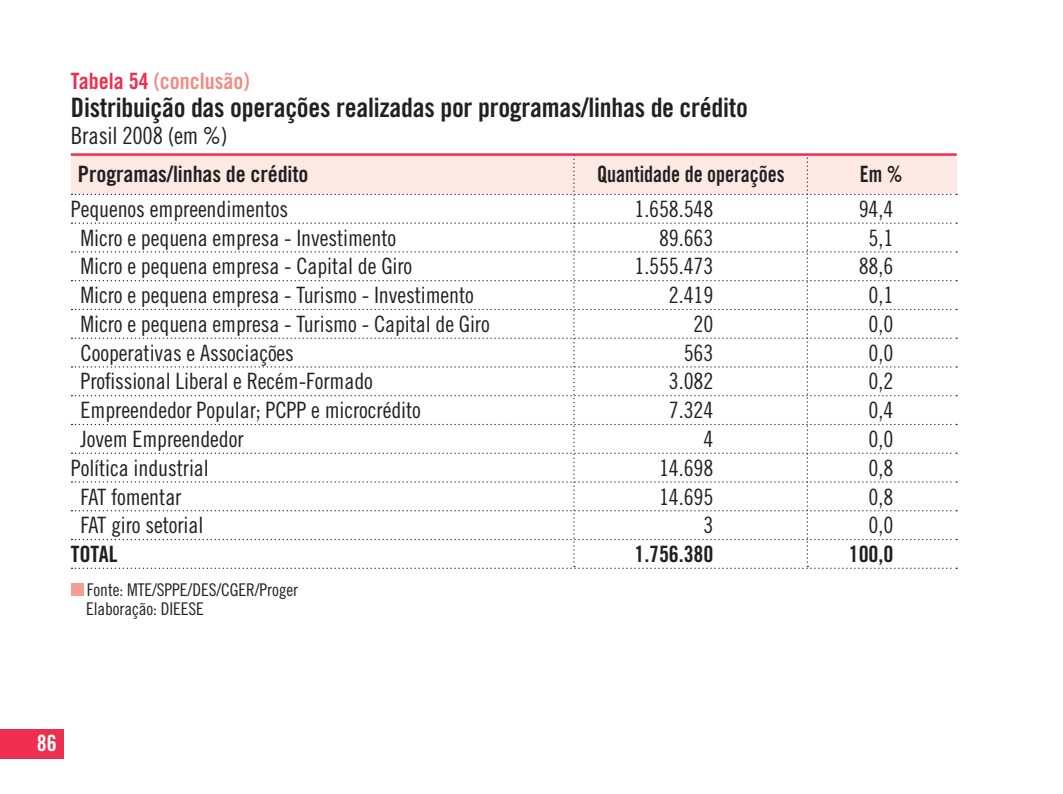
<style>
.page{position:relative;width:1063px;height:794px;background:#fff}
.page>*{position:absolute;margin:0;border:0;box-sizing:border-box;transform-origin:0 0}
.t1{font:26.75px "Trade Gothic Bold Cond Twenty";letter-spacing:-.01em;color:#231f20}
.t2{font:23.75px "Trade Gothic Cond Eighteen";letter-spacing:-.01em;color:#231f20}
.t3{font:22.5px "Trade Gothic Cond Eighteen";letter-spacing:-.005em;color:#231f20}
.t4{font:22.5px "Trade Gothic Bold Cond Twenty";letter-spacing:-.005em;color:#231f20}
.t5{font:22.5px "Trade Gothic Bold Cond Twenty";letter-spacing:-.005em;color:#231f20;scale:.9 1}
.t6{font:22.5px "Trade Gothic Bold Cond Twenty";color:#f48a84}
.t7{font:22.5px "Trade Gothic Bold Cond Twenty";color:#fff}
.t8{font:17.5px/18.8px "Trade Gothic Cond Eighteen";letter-spacing:-.005em;color:#231f20}
.s1{color:#ee2e4e}
</style>
<div class="page">
<div style="left:0;top:729px;width:64px;height:29px;background:#ee2e4e"></div>
<svg style="left:71px;top:156px;width:886px;height:413px"></svg>
<hr style="left:71px;top:153px;width:886px;height:3px;background:#ee2e4e">
<div style="left:71px;top:583px;width:12px;height:13px;background:#f69d94"></div>
<p class="t6" style="left:71px;top:67px;width:181px"><span class="s1">Tabela 54</span> (conclusão)</p>
<p class="t1" style="left:71px;top:91px;width:679px">Distribuição das operações realizadas por programas/linhas de crédito</p>
<p class="t2" style="left:71px;top:121px;width:158px">Brasil 2008 (em %)</p>
<p class="t5" style="left:597px;top:161px;width:210px">Quantidade de operações</p>
<p class="t5" style="left:860px;top:161px;width:49px">Em %</p>
<p class="t4" style="left:78px;top:161px;width:232px">Programas/linhas de crédito</p>
<p class="t3" style="left:71px;top:195px;width:219px">Pequenos empreendimentos</p>
<p class="t3" style="left:634px;top:195px;width:81px">1.658.548</p>
<p class="t3" style="left:859px;top:195px;width:36px">94,4</p>
<p class="t3" style="left:81px;top:224px;width:317px">Micro e pequena empresa - Investimento</p>
<p class="t3" style="left:659px;top:224px;width:56px">89.663</p>
<p class="t3" style="left:869px;top:224px;width:26px">5,1</p>
<p class="t3" style="left:81px;top:253px;width:333px">Micro e pequena empresa - Capital de Giro</p>
<p class="t3" style="left:634px;top:253px;width:81px">1.555.473</p>
<p class="t3" style="left:859px;top:253px;width:36px">88,6</p>
<p class="t3" style="left:81px;top:282px;width:395px">Micro e pequena empresa - Turismo - Investimento</p>
<p class="t3" style="left:669px;top:282px;width:46px">2.419</p>
<p class="t3" style="left:869px;top:282px;width:26px">0,1</p>
<p class="t3" style="left:81px;top:310px;width:411px">Micro e pequena empresa - Turismo - Capital de Giro</p>
<p class="t3" style="left:694px;top:310px;width:21px">20</p>
<p class="t3" style="left:869px;top:310px;width:26px">0,0</p>
<p class="t3" style="left:81px;top:339px;width:215px">Cooperativas e Associações</p>
<p class="t3" style="left:684px;top:339px;width:31px">563</p>
<p class="t3" style="left:869px;top:339px;width:26px">0,0</p>
<p class="t3" style="left:81px;top:368px;width:294px">Profissional Liberal e Recém-Formado</p>
<p class="t3" style="left:669px;top:368px;width:46px">3.082</p>
<p class="t3" style="left:869px;top:368px;width:26px">0,2</p>
<p class="t3" style="left:81px;top:397px;width:342px">Empreendedor Popular; PCPP e microcrédito</p>
<p class="t3" style="left:669px;top:397px;width:46px">7.324</p>
<p class="t3" style="left:869px;top:397px;width:26px">0,4</p>
<p class="t3" style="left:81px;top:425px;width:165px">Jovem Empreendedor</p>
<p class="t3" style="left:703px;top:425px;width:11px">4</p>
<p class="t3" style="left:869px;top:425px;width:26px">0,0</p>
<p class="t3" style="left:71px;top:454px;width:139px">Política industrial</p>
<p class="t3" style="left:659px;top:454px;width:56px">14.698</p>
<p class="t3" style="left:869px;top:454px;width:26px">0,8</p>
<p class="t3" style="left:81px;top:483px;width:102px">FAT fomentar</p>
<p class="t3" style="left:659px;top:483px;width:56px">14.695</p>
<p class="t3" style="left:869px;top:483px;width:26px">0,8</p>
<p class="t3" style="left:81px;top:512px;width:124px">FAT giro setorial</p>
<p class="t3" style="left:703px;top:512px;width:11px">3</p>
<p class="t3" style="left:869px;top:512px;width:26px">0,0</p>
<p class="t4" style="left:71px;top:540px;width:48px">ToTAl</p>
<p class="t4" style="left:634px;top:540px;width:81px">1.756.380</p>
<p class="t4" style="left:849px;top:540px;width:46px">100,0</p>
<p class="t8" style="left:86px;top:580px;width:214px">Fonte: MTE/SPPE/DES/CGER/Proger<br>Elaboração: DIEESE</p>
<p class="t7" style="left:37px;top:729px;width:21px">86</p>
</div>
